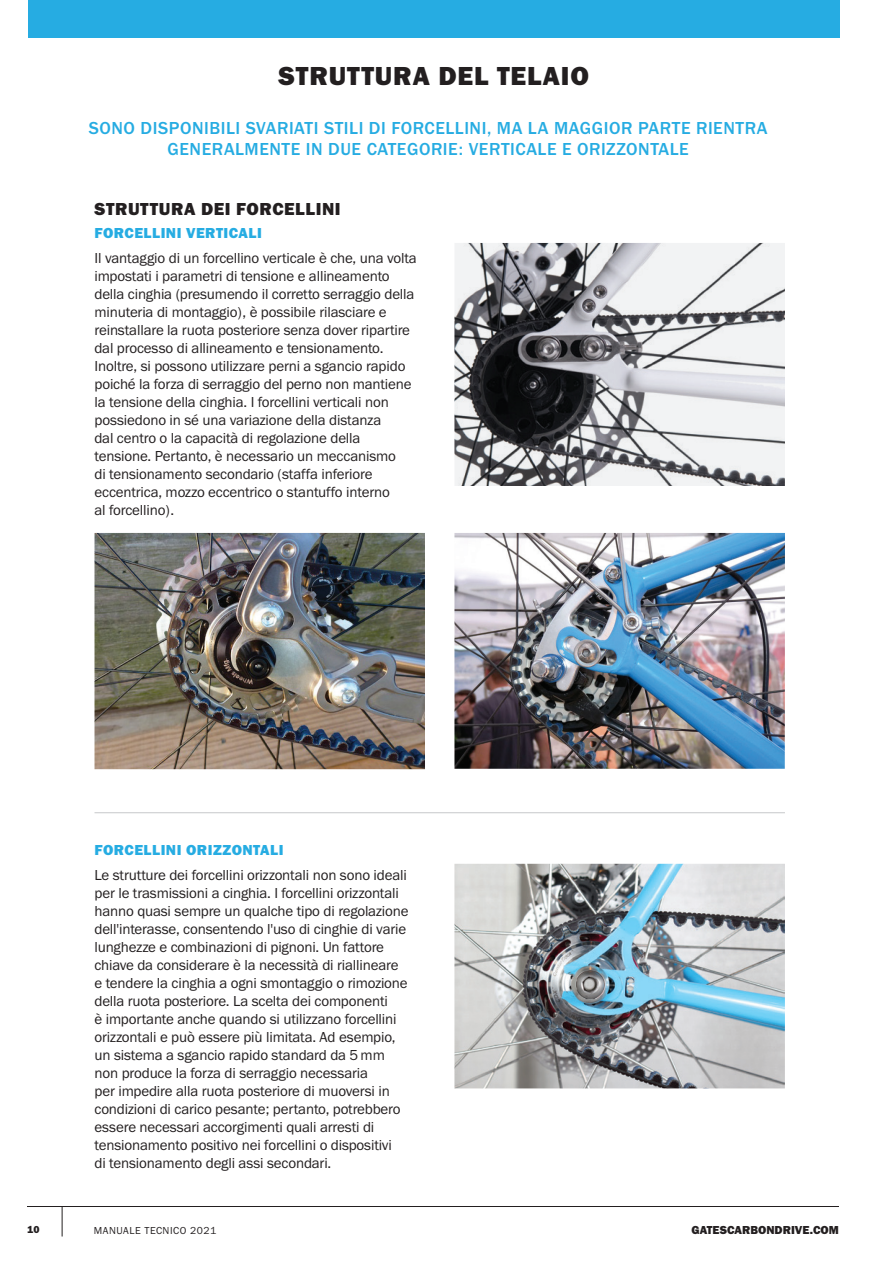
<style>
.page{position:relative;width:893px;height:1263px;background:#fff}
.page>*{position:absolute;margin:0;border:0;box-sizing:border-box;transform-origin:0 0}
.H1_FrGth_HEAVY_BLK_A{font:27px "Franklin Gothic URW Hea";letter-spacing:.03em;color:#231f20}
.Blue_Top_Sentence_un{font:500 18px/21px "Franklin Gothic URW";letter-spacing:.03em;color:#26ace2;text-align:center}
.H2_FrGth_HEAVY_BLK_A{font:18px "Franklin Gothic URW Hea";letter-spacing:.03em;color:#231f20}
.Paragraph_Text_FrGth{font:15px/18px "Franklin Gothic URW Boo";letter-spacing:-.01em;color:#231f20}
.H3_FrGth_HEAVY_Blue{font:15px "Franklin Gothic URW Hea";letter-spacing:.03em;color:#26ace2}
.t1{font:12px "Franklin Gothic URW Hea";color:#231f20}
.t2{font:10.5px "Franklin Gothic URW Boo";letter-spacing:.05em;color:#231f20}
.t3{font:10.5px "Franklin Gothic URW Hea";color:#231f20}
</style>
<div class="page">
<div style="left:28px;top:0;width:812px;height:37px;background:#26ace2"></div>
<hr style="left:62px;top:1206px;width:1px;height:30px;background:#231f20">
<hr style="left:27px;top:1206px;width:812px;height:1px;background:#231f20">
<hr style="left:94px;top:812px;width:691px;height:1px;background:#c7c8ca">
<img style="left:454px;top:243px;width:331px;height:243px">
<img style="left:454px;top:533px;width:331px;height:236px">
<img style="left:454px;top:864px;width:331px;height:224px">
<img style="left:94px;top:533px;width:331px;height:236px">
<p class="H1_FrGth_HEAVY_BLK_A" style="left:278px;top:58px;width:312px">STRUTTURA DEL TELAIO</p>
<p class="Blue_Top_Sentence_un" style="left:89px;top:118px;width:680px">SONO DISPONIBILI SVARIATI STILI DI FORCELLINI, MA LA MAGGIOR PARTE RIENTRA<br>GENERALMENTE IN DUE CATEGORIE: VERTICALE E ORIZZONTALE</p>
<p class="H2_FrGth_HEAVY_BLK_A" style="left:94px;top:197px;width:248px">STRUTTURA DEI FORCELLINI</p>
<p class="H3_FrGth_HEAVY_Blue" style="left:94px;top:223px;width:169px">FORCELLINI VERTICALI</p>
<p class="Paragraph_Text_FrGth" style="left:94px;top:249px;width:324px">Il vantaggio di un forcellino verticale è che, una volta impostati i parametri di tensione e allineamento della cinghia (presumendo il corretto serraggio della minuteria di montaggio), è possibile rilasciare e reinstallare la ruota posteriore senza dover ripartire dal processo di allineamento e tensionamento.<br>Inoltre, si possono utilizzare perni a sgancio rapido poiché la forza di serraggio del perno non mantiene la tensione della cinghia. I forcellini verticali non possiedono in sé una variazione della distanza<br>dal centro o la capacità di regolazione della tensione. Pertanto, è necessario un meccanismo<br>di tensionamento secondario (staffa inferiore eccentrica, mozzo eccentrico o stantuffo interno<br>al forcellino).</p>
<p class="H3_FrGth_HEAVY_Blue" style="left:94px;top:840px;width:191px">FORCELLINI ORIZZONTALI</p>
<p class="Paragraph_Text_FrGth" style="left:94px;top:865px;width:316px">Le strutture dei forcellini orizzontali non sono ideali per le trasmissioni a cinghia. I forcellini orizzontali hanno quasi sempre un qualche tipo di regolazione dell'interasse, consentendo l'uso di cinghie di varie lunghezze e combinazioni di pignoni. Un fattore chiave da considerare è la necessità di riallineare e tendere la cinghia a ogni smontaggio o rimozione della ruota posteriore. La scelta dei componenti<br>è importante anche quando si utilizzano forcellini orizzontali e può essere più limitata. Ad esempio, un sistema a sgancio rapido standard da 5 mm non produce la forza di serraggio necessaria<br>per impedire alla ruota posteriore di muoversi in condizioni di carico pesante; pertanto, potrebbero essere necessari accorgimenti quali arresti di tensionamento positivo nei forcellini o dispositivi<br>di tensionamento degli assi secondari.</p>
<p class="t3" style="left:27px;top:1223px;width:14px">10</p>
<p class="t2" style="left:94px;top:1224px;width:124px">MANUALE TECNICO 2021</p>
<p class="t1" style="left:692px;top:1222px;width:149px">GATESCARBONDRIVE.COM</p>
</div>
